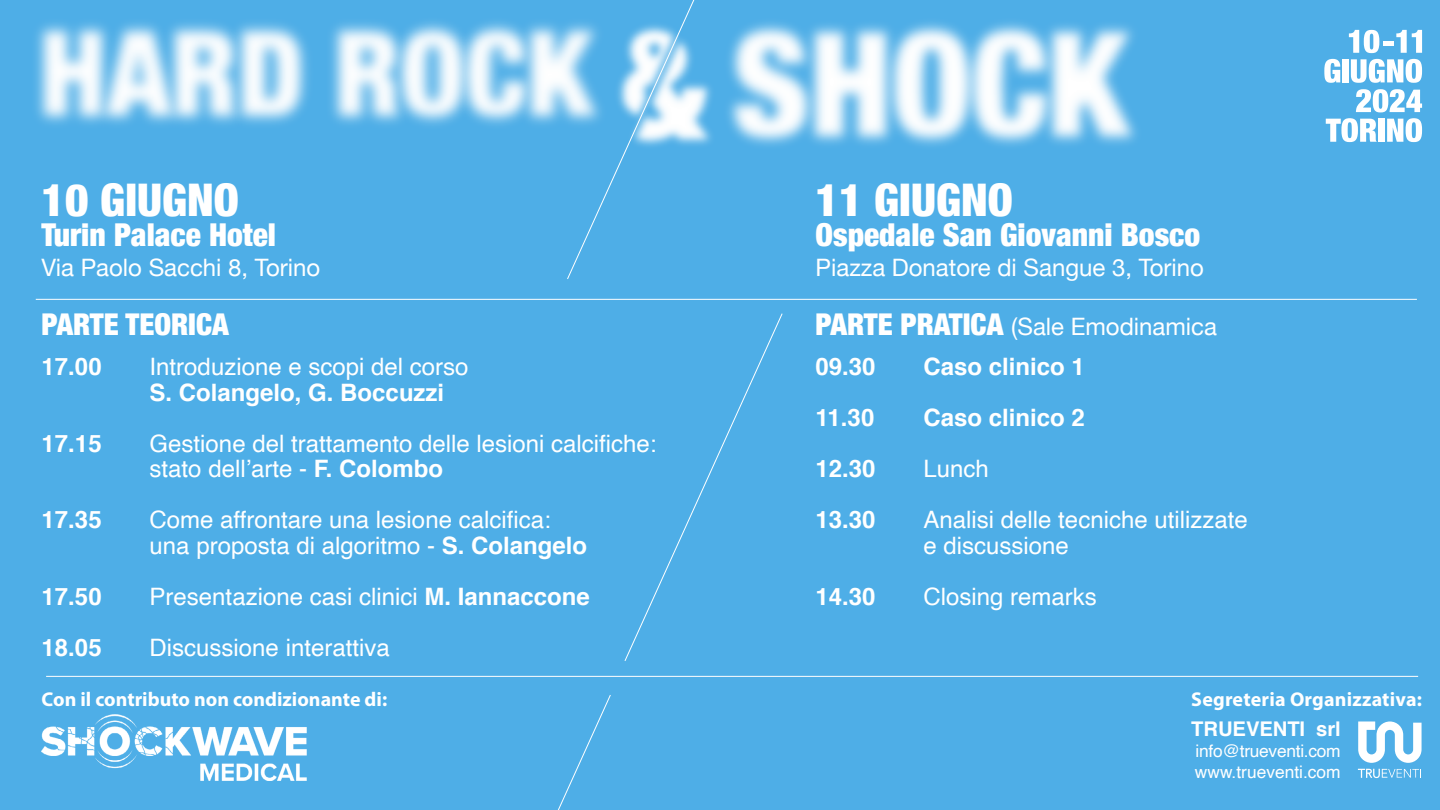
<style>
.page{position:relative;width:1440px;height:810px;background:#4eaee7}
.page>*{position:absolute;margin:0;border:0;box-sizing:border-box;transform-origin:0 0}
.t1{font:900 condensed 45px "Helvetica Neue";color:#fff}
.t2{font:900 condensed 31.5px "Helvetica Neue";color:#fff}
.t3{font:900 condensed 30px "Helvetica Neue";color:#fff}
.t4{font:24px/25.5px "Helvetica";color:#fff}
.t5{font:700 24px "Helvetica";color:#fff}
.t6{font:24px "Helvetica Neue";color:#fff}
.t7{font:700 20.25px "Helvetica";letter-spacing:-.005em;color:#fff}
.t8{font:700 19.95px "Myriad Pro";color:#fff}
.t9{font:17.4px/20.9px "Helvetica";letter-spacing:-.015em;color:#fff}
.s1{font-weight:900;font-stretch:condensed;font-size:30px}
.s2{font-weight:700}
</style>
<div class="page">
<svg style="left:1358px;top:721px;width:64px;height:42px"></svg>
<svg style="left:1358px;top:769px;width:63px;height:9px"></svg>
<img style="left:35px;top:22px;width:43px;height:103px">
<img style="left:78px;top:22px;width:70px;height:103px">
<img style="left:148px;top:22px;width:67px;height:103px">
<img style="left:215px;top:22px;width:94px;height:103px">
<img style="left:330px;top:22px;width:46px;height:103px">
<img style="left:376px;top:21px;width:64px;height:105px">
<img style="left:440px;top:21px;width:64px;height:105px">
<img style="left:504px;top:22px;width:63px;height:103px">
<img style="left:729px;top:22px;width:408px;height:124px">
<svg style="left:567px;top:0;width:162px;height:279px"></svg>
<svg style="left:558px;top:695px;width:53px;height:115px"></svg>
<svg style="left:624px;top:313px;width:159px;height:348px"></svg>
<svg style="left:1349px;top:30px;width:30px;height:23px"></svg>
<div style="left:1383px;top:41px;width:10px;height:5px;background:#fff"></div>
<svg style="left:1396px;top:30px;width:26px;height:23px"></svg>
<svg style="left:1324px;top:59px;width:16px;height:24px"></svg>
<div style="left:1342px;top:59px;width:7px;height:23px;background:#fff"></div>
<svg style="left:1351px;top:59px;width:71px;height:24px"></svg>
<svg style="left:1356px;top:89px;width:66px;height:23px"></svg>
<svg style="left:1326px;top:118px;width:51px;height:24px"></svg>
<div style="left:1378px;top:119px;width:6px;height:23px;background:#fff"></div>
<svg style="left:1387px;top:118px;width:35px;height:24px"></svg>
<hr style="left:36px;top:299px;width:1381px;height:1px;background:#fff">
<hr style="left:46px;top:676px;width:1372px;height:1px;background:#fff">
<img style="left:42px;top:714px;width:264px;height:66px">
<h1 class="t1" style="left:42px;top:162px;width:199px">10 GIUGNO</h1>
<h2 class="t2" style="left:42px;top:208px;width:236px">Turin Palace Hotel</h2>
<p class="t6" style="left:42px;top:250px;width:280px">Via Paolo Sacchi 8, Torino</p>
<p class="t3" style="left:42px;top:300px;width:189px">PARTE TEORICA</p>
<p class="t6" style="left:816px;top:309px;width:403px"><span class="s1">PARTE PRATICA</span> (Sale Emodinamica</p>
<h1 class="t1" style="left:816px;top:162px;width:199px">11 GIUGNO</h1>
<h2 class="t2" style="left:816px;top:208px;width:386px">Ospedale San Giovanni Bosco</h2>
<p class="t6" style="left:816px;top:250px;width:390px">Piazza Donatore di Sangue 3, Torino</p>
<p class="t5" style="left:42px;top:348px;width:62px">17.00</p>
<p class="t4" style="left:150px;top:355px;width:320px">Introduzione e scopi del corso</p>
<p class="t5" style="left:150px;top:373px;width:296px">S. Colangelo, G. Boccuzzi</p>
<p class="t5" style="left:42px;top:424px;width:62px">17.15</p>
<p class="t4" style="left:150px;top:432px;width:508px">Gestione del trattamento delle lesioni calcifiche: stato dell’arte - <span class="s2">F. Colombo</span></p>
<p class="t5" style="left:42px;top:501px;width:62px">17.35</p>
<p class="t4" style="left:150px;top:508px;width:439px">Come affrontare una lesione calcifica: una proposta di algoritmo - <span class="s2">S. Colangelo</span></p>
<p class="t5" style="left:42px;top:577px;width:62px">17.50</p>
<p class="t4" style="left:150px;top:584px;width:442px">Presentazione casi clinici <span class="s2">M. Iannaccone</span></p>
<p class="t5" style="left:42px;top:628px;width:62px">18.05</p>
<p class="t4" style="left:150px;top:635px;width:242px">Discussione interattiva</p>
<p class="t5" style="left:816px;top:348px;width:62px">09.30</p>
<p class="t5" style="left:924px;top:348px;width:163px">Caso clinico 1</p>
<p class="t5" style="left:816px;top:399px;width:60px">11.30</p>
<p class="t5" style="left:924px;top:399px;width:163px">Caso clinico 2</p>
<p class="t5" style="left:816px;top:450px;width:62px">12.30</p>
<p class="t4" style="left:924px;top:457px;width:67px">Lunch</p>
<p class="t5" style="left:816px;top:501px;width:62px">13.30</p>
<p class="t4" style="left:924px;top:508px;width:326px">Analisi delle tecniche utilizzate e discussione</p>
<p class="t5" style="left:816px;top:577px;width:62px">14.30</p>
<p class="t4" style="left:924px;top:584px;width:175px">Closing remarks</p>
<p class="t8" style="left:42px;top:686px;width:347px">Con il contributo non condizionante di:</p>
<p class="t8" style="left:1191px;top:686px;width:232px">Segreteria Organizzativa:</p>
<p class="t7" style="left:1191px;top:713px;width:151px">TRUEVENTI srl</p>
<p class="t9" style="left:1195px;top:741px;width:147px">info@trueventi.com www.trueventi.com</p>
</div>
